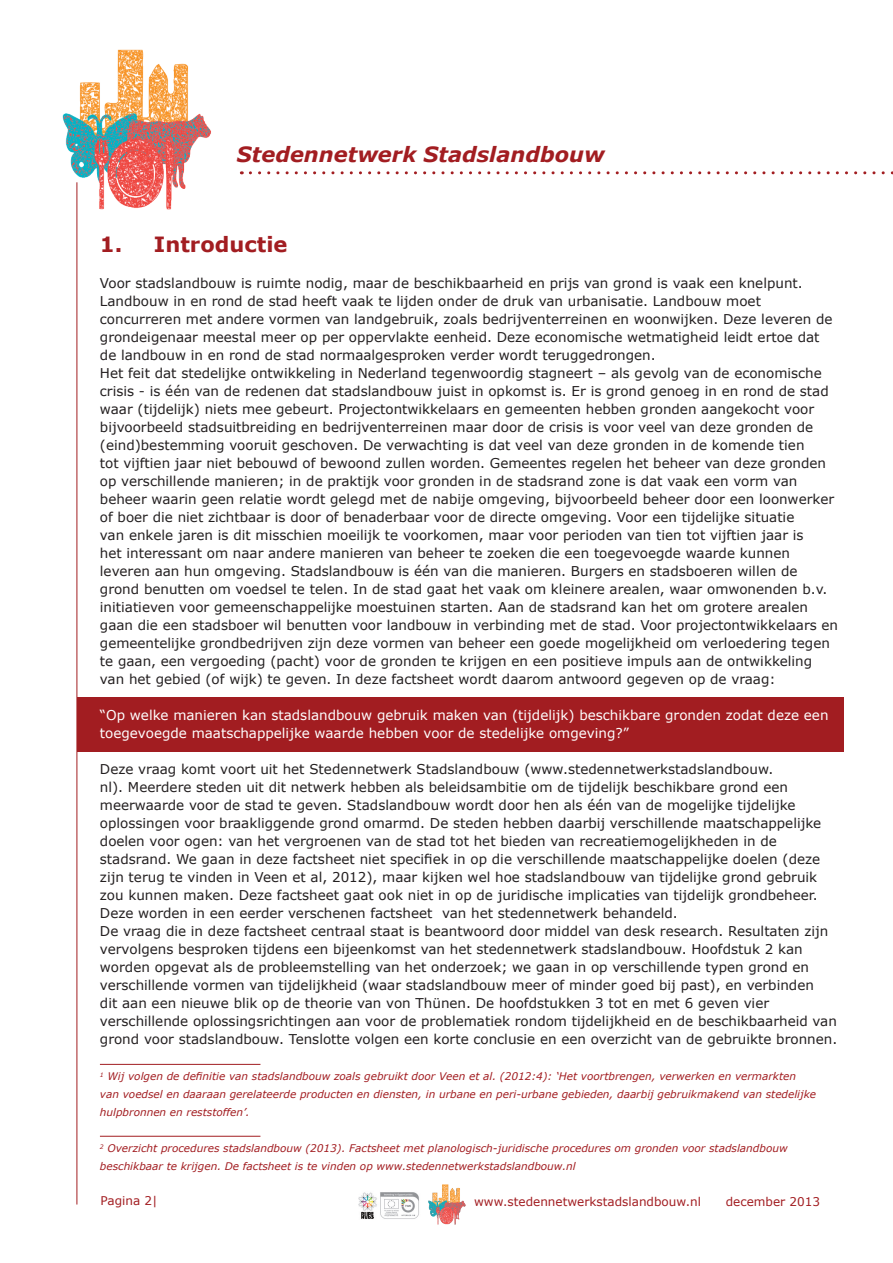
<style>
.page{position:relative;width:893px;height:1263px;background:#fff}
.page>*{position:absolute;margin:0;border:0;box-sizing:border-box;transform-origin:0 0}
.t1{font:italic 700 21px "Verdana";color:#a21d21}
.t2{font:700 21px "Verdana";color:#a21d21}
.t3{font:13.5px/18px "Verdana";color:#231f20}
.t4{font:13.5px/18px "Verdana";color:#fff}
.t5{font:12px "Verdana";color:#a21d21}
.t6{font:italic 10.5px/18px "Verdana";color:#a21d21}
</style>
<div class="page">
<svg style="left:250px;top:171px;width:643px;height:3px"></svg>
<img style="left:62px;top:50px;width:149px;height:163px">
<div style="left:77px;top:698px;width:766px;height:54px;background:#a21d21"></div>
<hr style="left:77px;top:182px;width:1px;height:1022px;background:#a21d21">
<img style="left:358px;top:1192px;width:61px;height:27px">
<hr style="left:100px;top:1064px;width:160px;height:1px;background:#a21d21">
<hr style="left:100px;top:1136px;width:160px;height:1px;background:#a21d21">
<img style="left:428px;top:1184px;width:38px;height:41px">
<h1 class="t1" style="left:237px;top:139px;width:369px">Stedennetwerk Stadslandbouw</h1>
<h1 class="t2" style="left:100px;top:229px;width:189px">1. Introductie</h1>
<p class="t3" style="left:100px;top:274px;width:740px">Voor stadslandbouw is ruimte nodig, maar de beschikbaarheid en prijs van grond is vaak een knelpunt.<br>Landbouw in en rond de stad heeft vaak te lijden onder de druk van urbanisatie. Landbouw moet concurreren met andere vormen van landgebruik, zoals bedrijventerreinen en woonwijken. Deze leveren de grondeigenaar meestal meer op per oppervlakte eenheid. Deze economische wetmatigheid leidt ertoe dat de landbouw in en rond de stad normaalgesproken verder wordt teruggedrongen.<br>Het feit dat stedelijke ontwikkeling in Nederland tegenwoordig stagneert – als gevolg van de economische crisis - is één van de redenen dat stadslandbouw juist in opkomst is. Er is grond genoeg in en rond de stad waar (tijdelijk) niets mee gebeurt. Projectontwikkelaars en gemeenten hebben gronden aangekocht voor bijvoorbeeld stadsuitbreiding en bedrijventerreinen maar door de crisis is voor veel van deze gronden de (eind)bestemming vooruit geschoven. De verwachting is dat veel van deze gronden in de komende tien<br>tot vijftien jaar niet bebouwd of bewoond zullen worden. Gemeentes regelen het beheer van deze gronden op verschillende manieren; in de praktijk voor gronden in de stadsrand zone is dat vaak een vorm van beheer waarin geen relatie wordt gelegd met de nabije omgeving, bijvoorbeeld beheer door een loonwerker of boer die niet zichtbaar is door of benaderbaar voor de directe omgeving. Voor een tijdelijke situatie<br>van enkele jaren is dit misschien moeilijk te voorkomen, maar voor perioden van tien tot vijftien jaar is<br>het interessant om naar andere manieren van beheer te zoeken die een toegevoegde waarde kunnen leveren aan hun omgeving. Stadslandbouw is één van die manieren. Burgers en stadsboeren willen de grond benutten om voedsel te telen. In de stad gaat het vaak om kleinere arealen, waar omwonenden b.v. initiatieven voor gemeenschappelijke moestuinen starten. Aan de stadsrand kan het om grotere arealen gaan die een stadsboer wil benutten voor landbouw in verbinding met de stad. Voor projectontwikkelaars en gemeentelijke grondbedrijven zijn deze vormen van beheer een goede mogelijkheid om verloedering tegen te gaan, een vergoeding (pacht) voor de gronden te krijgen en een positieve impuls aan de ontwikkeling van het gebied (of wijk) te geven. In deze factsheet wordt daarom antwoord gegeven op de vraag:</p>
<p class="t4" style="left:100px;top:706px;width:730px">“Op welke manieren kan stadslandbouw gebruik maken van (tijdelijk) beschikbare gronden zodat deze een toegevoegde maatschappelijke waarde hebben voor de stedelijke omgeving?”</p>
<p class="t3" style="left:100px;top:760px;width:739px">Deze vraag komt voort uit het Stedennetwerk Stadslandbouw (www.stedennetwerkstadslandbouw.<br>nl). Meerdere steden uit dit netwerk hebben als beleidsambitie om de tijdelijk beschikbare grond een meerwaarde voor de stad te geven. Stadslandbouw wordt door hen als één van de mogelijke tijdelijke oplossingen voor braakliggende grond omarmd. De steden hebben daarbij verschillende maatschappelijke doelen voor ogen: van het vergroenen van de stad tot het bieden van recreatiemogelijkheden in de stadsrand. We gaan in deze factsheet niet specifiek in op die verschillende maatschappelijke doelen (deze zijn terug te vinden in Veen et al, 2012), maar kijken wel hoe stadslandbouw van tijdelijke grond gebruik zou kunnen maken. Deze factsheet gaat ook niet in op de juridische implicaties van tijdelijk grondbeheer.<br>Deze worden in een eerder verschenen factsheet van het stedennetwerk behandeld.<br>De vraag die in deze factsheet centraal staat is beantwoord door middel van desk research. Resultaten zijn vervolgens besproken tijdens een bijeenkomst van het stedennetwerk stadslandbouw. Hoofdstuk 2 kan worden opgevat als de probleemstelling van het onderzoek; we gaan in op verschillende typen grond en verschillende vormen van tijdelijkheid (waar stadslandbouw meer of minder goed bij past), en verbinden<br>dit aan een nieuwe blik op de theorie van von Thünen. De hoofdstukken 3 tot en met 6 geven vier verschillende oplossingsrichtingen aan voor de problematiek rondom tijdelijkheid en de beschikbaarheid van grond voor stadslandbouw. Tenslotte volgen een korte conclusie en een overzicht van de gebruikte bronnen.</p>
<p class="t6" style="left:100px;top:1067px;width:718px"><sup>1</sup> Wij volgen de definitie van stadslandbouw zoals gebruikt door Veen et al. (2012:4): ‘Het voortbrengen, verwerken en vermarkten van voedsel en daaraan gerelateerde producten en diensten, in urbane en peri-urbane gebieden, daarbij gebruikmakend van stedelijke hulpbronnen en reststoffen’.</p>
<p class="t6" style="left:100px;top:1139px;width:689px"><sup>2</sup> Overzicht procedures stadslandbouw (2013). Factsheet met planologisch-juridische procedures om gronden voor stadslandbouw beschikbaar te krijgen. De factsheet is te vinden op www.stedennetwerkstadslandbouw.nl</p>
<p class="t5" style="left:101px;top:1193px;width:59px">Pagina 2|</p>
<p class="t5" style="left:474px;top:1193px;width:228px">www.stedennetwerkstadslandbouw.nl</p>
<p class="t5" style="left:726px;top:1193px;width:96px">december 2013</p>
</div>
